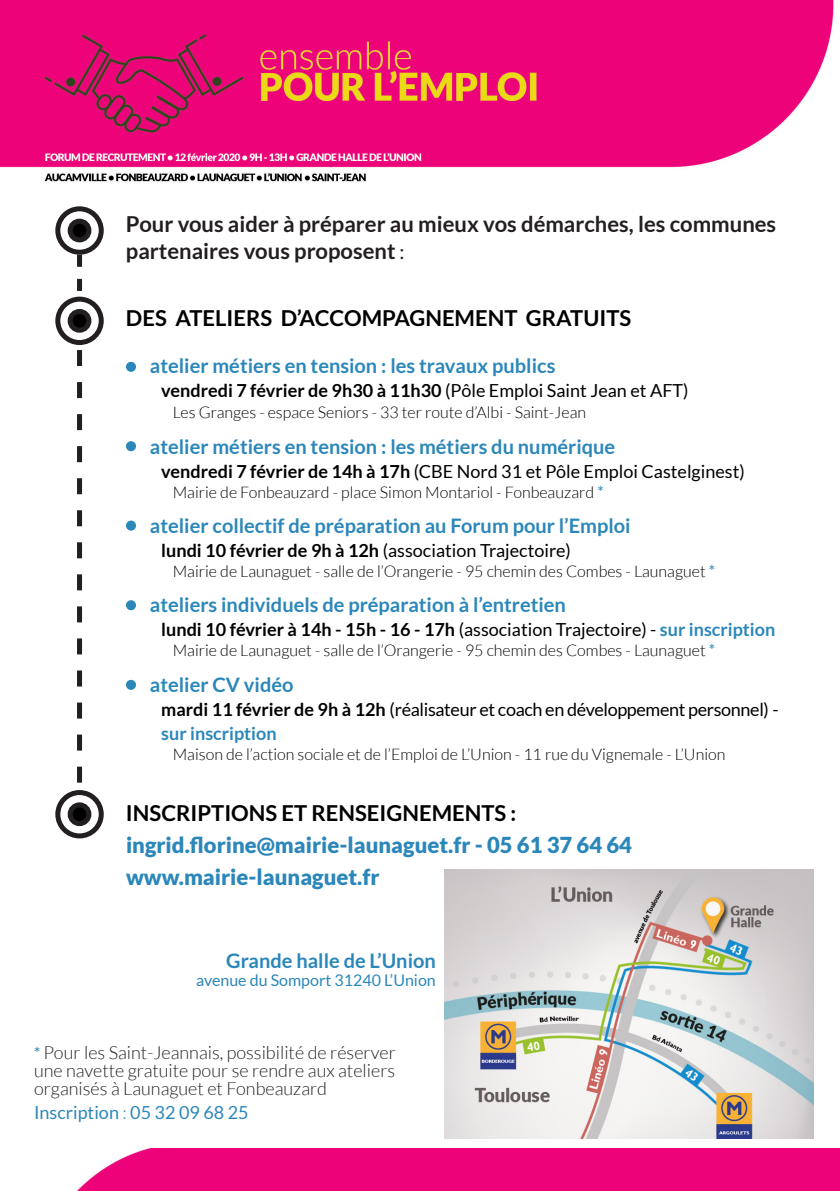
<style>
.page{position:relative;width:840px;height:1191px;background:#fff}
.page>*{position:absolute;margin:0;border:0;box-sizing:border-box;transform-origin:0 0}
.t1{font:700 22px/26.4px "Lato";color:#231f20}
.t2{font:900 22px "Lato";color:#2b87ba}
.t3{font:700 22px "Lato";color:#000}
.t4{font:700 20px "Lato";color:#2b87ba}
.t5{font:700 18px "Lato";color:#000}
.t6{font:300 18px/18px "Lato";color:#231f20;text-align:justify}
.t7{font:18px "Lato";color:#000}
.t8{font:18px/24px "Lato";letter-spacing:-.02em;color:#000}
.t9{font:18px "Lato";color:#2b87ba}
.t10{font:300 16px "Lato";color:#000}
.t11{font:16px "Lato";color:#2b87ba}
.s1{font-weight:400;font-size:20px}
.s2{font-weight:400}
.s3{font-weight:700}
.s4{font-weight:400;color:#2b87ba}
.s5{color:#2b87ba}
.s6{font-weight:700;color:#2b87ba}
.s7{font-weight:400;font-size:16px;color:#2b87ba}
.s8{font-weight:300}
</style>
<div class="page">
<img style="left:444px;top:869px;width:369px;height:269px">
<div style="left:55px;top:206px;width:49px;height:49px;border:5px solid #231f20;border-radius:50%"></div>
<div style="left:55px;top:297px;width:49px;height:48px;border:5px solid #231f20;border-radius:50%"></div>
<div style="left:70px;top:221px;width:19px;height:19px;background:#000;border-radius:50%"></div>
<div style="left:68px;top:219px;width:23px;height:23px;border:5px solid #231f20;border-radius:50%"></div>
<div style="left:70px;top:311px;width:19px;height:19px;background:#000;border-radius:50%"></div>
<div style="left:68px;top:309px;width:23px;height:24px;border:5px solid #231f20;border-radius:50%"></div>
<svg style="left:77px;top:350px;width:5px;height:432px"></svg>
<div style="left:126px;top:362px;width:10px;height:10px;border:5px solid #2b87ba;border-radius:50%"></div>
<div style="left:126px;top:441px;width:10px;height:10px;border:5px solid #2b87ba;border-radius:50%"></div>
<div style="left:126px;top:520px;width:10px;height:10px;border:5px solid #2b87ba;border-radius:50%"></div>
<div style="left:126px;top:600px;width:10px;height:10px;border:5px solid #2b87ba;border-radius:50%"></div>
<div style="left:126px;top:680px;width:10px;height:10px;border:5px solid #2b87ba;border-radius:50%"></div>
<div style="left:55px;top:790px;width:49px;height:48px;border:5px solid #231f20;border-radius:50%"></div>
<div style="left:70px;top:805px;width:19px;height:18px;background:#000;border-radius:50%"></div>
<div style="left:68px;top:802px;width:23px;height:24px;border:5px solid #231f20;border-radius:50%"></div>
<img style="left:0;top:0;width:834px;height:182px">
<div style="left:77px;top:1149px;width:762px;height:42px;background:#ed027a"></div>
<svg style="left:77px;top:255px;width:5px;height:36px"></svg>
<p class="t1" style="left:126px;top:210px;width:651px">Pour vous aider à préparer au mieux vos démarches, les communes partenaires vous proposent <span class="s1">:</span></p>
<p class="t3" style="left:126px;top:305px;width:506px">DES ATELIERS D’ACCOMPAGNEMENT GRATUITS</p>
<p class="t4" style="left:150px;top:354px;width:407px">atelier métiers en tension : les travaux publics</p>
<p class="t5" style="left:161px;top:380px;width:528px">vendredi 7 février de 9h30 à 11h30 <span class="s2">(Pôle Emploi Saint Jean et AFT)</span></p>
<p class="t10" style="left:172px;top:404px;width:415px">Les Granges - espace Seniors - 33 ter route d’Albi - Saint-Jean</p>
<p class="t4" style="left:150px;top:435px;width:466px">atelier métiers en tension : les métiers du numérique</p>
<p class="t7" style="left:161px;top:461px;width:584px"><span class="s3">vendredi 7 février de 14h à 17h</span> (CBE Nord 31 et Pôle Emploi Castelginest)</p>
<p class="t10" style="left:172px;top:483px;width:432px">Mairie de Fonbeauzard - place Simon Montariol - Fonbeauzard <span class="s4">*</span></p>
<p class="t4" style="left:150px;top:514px;width:482px">atelier collectif de préparation au Forum pour l’Emploi</p>
<p class="t7" style="left:161px;top:540px;width:411px"><span class="s3">lundi 10 février de 9h à 12h</span> (association Trajectoire)</p>
<p class="t10" style="left:172px;top:562px;width:544px">Mairie de Launaguet - salle de l’Orangerie - 95 chemin des Combes - Launaguet <span class="s4">*</span></p>
<p class="t4" style="left:150px;top:593px;width:417px">ateliers individuels de préparation à l’entretien</p>
<p class="t5" style="left:161px;top:619px;width:615px">lundi 10 février à 14h - 15h - 16 - 17h <span class="s2">(association Trajectoire) -</span> <span class="s5">sur inscription</span></p>
<p class="t10" style="left:172px;top:642px;width:544px">Mairie de Launaguet - salle de l’Orangerie - 95 chemin des Combes - Launaguet <span class="s4">*</span></p>
<p class="t4" style="left:150px;top:673px;width:145px">atelier CV vidéo</p>
<p class="t8" style="left:161px;top:697px;width:618px"><span class="s3">mardi 11 février de 9h à 12h</span> (réalisateur et coach en développement personnel) - <span class="s6">sur inscription</span></p>
<p class="t10" style="left:172px;top:745px;width:554px">Maison de l’action sociale et de l’Emploi de L’Union - 11 rue du Vignemale - L’Union</p>
<p class="t3" style="left:126px;top:800px;width:391px">INSCRIPTIONS ET RENSEIGNEMENTS :</p>
<p class="t2" style="left:126px;top:831px;width:507px">ingrid.florine@mairie-launaguet.fr - 05 61 37 64 64</p>
<p class="t2" style="left:126px;top:864px;width:255px">www.mairie-launaguet.fr</p>
<p class="t4" style="left:226px;top:949px;width:211px">Grande halle de L’Union</p>
<p class="t11" style="left:196px;top:971px;width:241px">avenue du Somport 31240 L’Union</p>
<p class="t6" style="left:34px;top:1044px;width:363px"><span class="s7">*</span> Pour les Saint-Jeannais, possibilité de réserver une navette gratuite pour se rendre aux ateliers organisés à Launaguet et Fonbeauzard</p>
<p class="t9" style="left:34px;top:1102px;width:216px">Inscription <span class="s8">:</span> 05 32 09 68 25</p>
</div>
